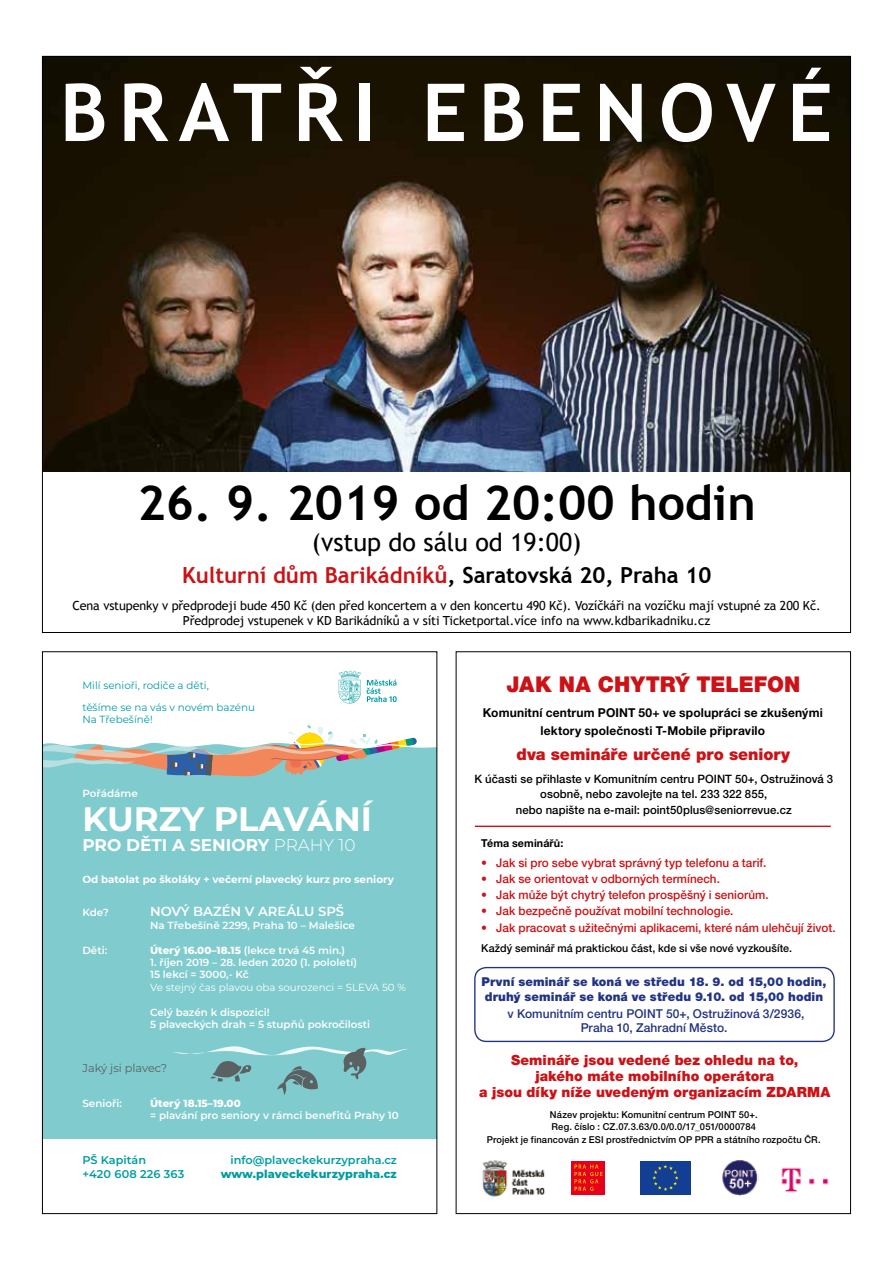
<style>
.page{position:relative;width:893px;height:1263px;background:#fff}
.page>*{position:absolute;margin:0;border:0;box-sizing:border-box;transform-origin:0 0}
.t1{font:700 79.95px "Trebuchet MS";letter-spacing:.14em;color:#fff}
.t2{font:700 48.15px "Trebuchet MS";color:#000}
.t3{font:700 33.9px "Montserrat";color:#fff}
.t4{font:25.05px "Trebuchet MS";color:#000}
.t5{font:700 22.2px "Trebuchet MS";color:#cc1216}
.t6{font:21.75px "Helvetica Neue CE Black";color:#cc1216}
.t7{font:700 16.95px "Montserrat";color:#fff}
.t8{font:16.35px "Helvetica Neue CE Black";letter-spacing:-.005em;color:#cc1216}
.t9{font:14.1px/15.9px "Helvetica Neue CE Black";letter-spacing:.005em;color:#cc1216;text-align:center}
.t10{font:600 13.2px "Montserrat";color:#fff}
.t11{font:12.6px/15px "Trebuchet MS";letter-spacing:-.01em;color:#000;text-align:center}
.t12{font:12.3px/14.9px "Helvetica Neue CE Black";letter-spacing:.01em;color:#223382}
.t13{font:700 12.3px/17.5px "Helvetica Neue CE";letter-spacing:.015em;color:#000;text-align:center}
.t14{font:12.3px/13.5px "Helvetica Neue CE Medium";letter-spacing:.005em;color:#223382;text-align:center}
.t15{font:12px "Helvetica Neue CE Medium";color:#cc1216}
.t16{font:11.55px/15.5px "Helvetica Neue CE Medium";letter-spacing:.01em;color:#000;text-align:center}
.t17{font:600 11.25px "Montserrat";color:#009ca2}
.t18{font:800 11.25px "Montserrat";letter-spacing:.01em;color:#009ca2}
.t19{font:11.25px "Montserrat";color:#596162}
.t20{font:10.95px "Helvetica Neue CE Medium";letter-spacing:.005em;color:#000}
.t21{font:700 10.95px "Helvetica Neue CE";letter-spacing:.01em;color:#000}
.t22{font:600 10.35px/12.5px "Montserrat";color:#fff}
.t23{font:10.35px/21.8px "Montserrat";color:#009ca2}
.t24{font:700 10.35px "Montserrat";color:#fff}
.t25{font:10.35px "Montserrat";color:#fff}
.t26{font:800 10.35px "Montserrat";color:#fff}
.t27{font:500 9.6px/12.3px "Helvetica Neue CE";letter-spacing:.015em;color:#000;text-align:center}
.s1{color:#000}
.s2{font-weight:300}
.s3{font-weight:800}
</style>
<div class="page">
<div style="left:44px;top:779px;width:391px;height:359px;background:#80cbcd"></div>
<svg style="left:44px;top:725px;width:391px;height:54px"></svg>
<svg style="left:367px;top:679px;width:30px;height:23px"></svg>
<svg style="left:339px;top:671px;width:22px;height:33px"></svg>
<svg style="left:173px;top:1046px;width:239px;height:49px;background:#80c1c3"></svg>
<img style="left:722px;top:1160px;width:36px;height:36px">
<img style="left:482px;top:1160px;width:63px;height:37px">
<hr style="left:475px;top:826px;width:356px;height:1px;background:#cc1216">
<div style="left:474px;top:967px;width:361px;height:75px;border:1px solid #223382;border-radius:12px"></div>
<div style="left:571px;top:1161px;width:17px;height:34px;background:#e7001b"></div>
<div style="left:588px;top:1161px;width:17px;height:34px;background:#e7001b"></div>
<svg style="left:575px;top:1164px;width:28px;height:27px"></svg>
<div style="left:640px;top:1161px;width:50px;height:34px;background:#123f93"></div>
<svg style="left:652px;top:1165px;width:27px;height:26px"></svg>
<img style="left:781px;top:1167px;width:48px;height:26px">
<img style="left:44px;top:58px;width:805px;height:413px">
<h1 class="t1" style="left:60px;top:63px;width:774px">BRATŘI EBENOVÉ</h1>
<h2 class="t2" style="left:138px;top:473px;width:620px">26. 9. 2019 od 20:00 hodin</h2>
<h3 class="t4" style="left:312px;top:527px;width:271px">(vstup do sálu od 19:00)</h3>
<h3 class="t5" style="left:182px;top:562px;width:531px">Kulturní dům Barikádníků<span class="s1">, Saratovská 20, Praha 10</span></h3>
<p class="t11" style="left:72px;top:598px;width:750px">Cena vstupenky v předprodeji bude 450 Kč (den před koncertem a v den koncertu 490 Kč). Vozíčkáři na vozíčku mají vstupné za 200 Kč.<br>Předprodej vstupenek v KD Barikádníků a v síti Ticketportal.více info na www.kdbarikadniku.cz</p>
<p class="t23" style="left:82px;top:674px;width:174px">Milí senioři, rodiče a děti,<br>těšíme se na vás v novém bazénu</p>
<p class="t23" style="left:82px;top:708px;width:72px">Na Třebešíně!</p>
<p class="t22" style="left:82px;top:787px;width:57px">Pořádáme</p>
<h3 class="t3" style="left:82px;top:795px;width:291px">KURZY PLAVÁNÍ</h3>
<h3 class="t7" style="left:82px;top:833px;width:275px">PRO DĚTI A SENIORY <span class="s2">PRAHY 10</span></h3>
<p class="t24" style="left:82px;top:871px;width:313px">Od batolat po školáky + večerní plavecký kurz pro seniory</p>
<p class="t22" style="left:82px;top:906px;width:28px">Kde?</p>
<p class="t10" style="left:150px;top:902px;width:196px">NOVÝ BAZÉN V AREÁLU SPŠ</p>
<p class="t22" style="left:150px;top:918px;width:206px">Na Třebešíně 2299, Praha 10 – Malešice</p>
<p class="t22" style="left:82px;top:943px;width:26px">Děti:</p>
<p class="t22" style="left:150px;top:943px;width:197px"><span class="s3">Úterý 16.00–18.15</span> (lekce trvá 45 min.)</p>
<p class="t22" style="left:150px;top:955px;width:208px">1. říjen 2019 – 28. leden 2020 (1. pololetí)<br>15 lekcí = 3000,- Kč</p>
<p class="t25" style="left:150px;top:980px;width:257px">Ve stejný čas plavou oba sourozenci = SLEVA 50 %</p>
<p class="t22" style="left:150px;top:1005px;width:222px">Celý bazén k dispozici!<br>5 plaveckých drah = 5 stupňů pokročilosti</p>
<p class="t19" style="left:82px;top:1060px;width:86px">Jaký jsi plavec?</p>
<p class="t22" style="left:82px;top:1096px;width:41px">Senioři:</p>
<p class="t26" style="left:150px;top:1095px;width:92px">Úterý 18.15–19.00</p>
<p class="t22" style="left:150px;top:1109px;width:250px">= plavání pro seniory v rámci benefitů Prahy 10</p>
<p class="t17" style="left:82px;top:1152px;width:65px">PŠ Kapitán</p>
<p class="t17" style="left:230px;top:1152px;width:168px">info@plaveckekurzypraha.cz</p>
<p class="t17" style="left:82px;top:1166px;width:103px">+420 608 226 363</p>
<p class="t18" style="left:221px;top:1165px;width:178px">www.plaveckekurzypraha.cz</p>
<h3 class="t6" style="left:506px;top:672px;width:295px">JAK NA CHYTRÝ TELEFON</h3>
<p class="t13" style="left:483px;top:704px;width:342px">Komunitní centrum POINT 50+ ve spolupráci se zkušenými lektory společnosti T-Mobile připravilo</p>
<p class="t16" style="left:474px;top:771px;width:360px">K účasti se přihlaste v Komunitním centru POINT 50+, Ostružinová 3 osobně, nebo zavolejte na tel. 233 322 855,<br>nebo napište na e-mail: point50plus@seniorrevue.cz</p>
<h3 class="t8" style="left:517px;top:745px;width:275px">dva semináře určené pro seniory</h3>
<p class="t21" style="left:481px;top:836px;width:84px">Téma seminářů:</p>
<p class="t15" style="left:481px;top:856px;width:286px">• Jak si pro sebe vybrat správný typ telefonu a tarif.</p>
<p class="t15" style="left:481px;top:872px;width:240px">• Jak se orientovat v odborných termínech.</p>
<p class="t15" style="left:481px;top:888px;width:289px">• Jak může být chytrý telefon prospěšný i seniorům.</p>
<p class="t15" style="left:481px;top:904px;width:254px">• Jak bezpečně používat mobilní technologie.</p>
<p class="t15" style="left:481px;top:920px;width:356px">• Jak pracovat s užitečnými aplikacemi, které nám ulehčují život.</p>
<p class="t20" style="left:481px;top:942px;width:312px">Každý seminář má praktickou část, kde si vše nové vyzkoušíte.</p>
<p class="t12" style="left:482px;top:974px;width:346px">První seminář se koná ve středu 18. 9. od 15,00 hodin, druhý seminář se koná ve středu 9.10. od 15,00 hodin</p>
<p class="t14" style="left:508px;top:1007px;width:298px">v Komunitním centru POINT 50+, Ostružinová 3/2936,<br>Praha 10, Zahradní Město.</p>
<h3 class="t9" style="left:479px;top:1053px;width:353px">Semináře jsou vedené bez ohledu na to,<br>jakého máte mobilního operátora<br>a jsou díky níže uvedeným organizacím ZDARMA</h3>
<p class="t27" style="left:487px;top:1109px;width:335px">Název projektu: Komunitní centrum POINT 50+.<br>Reg. číslo : CZ.07.3.63/0.0/0.0/17_051/0000784<br>Projekt je financován z ESI prostřednictvím OP PPR a státního rozpočtu ČR.</p>
</div>
